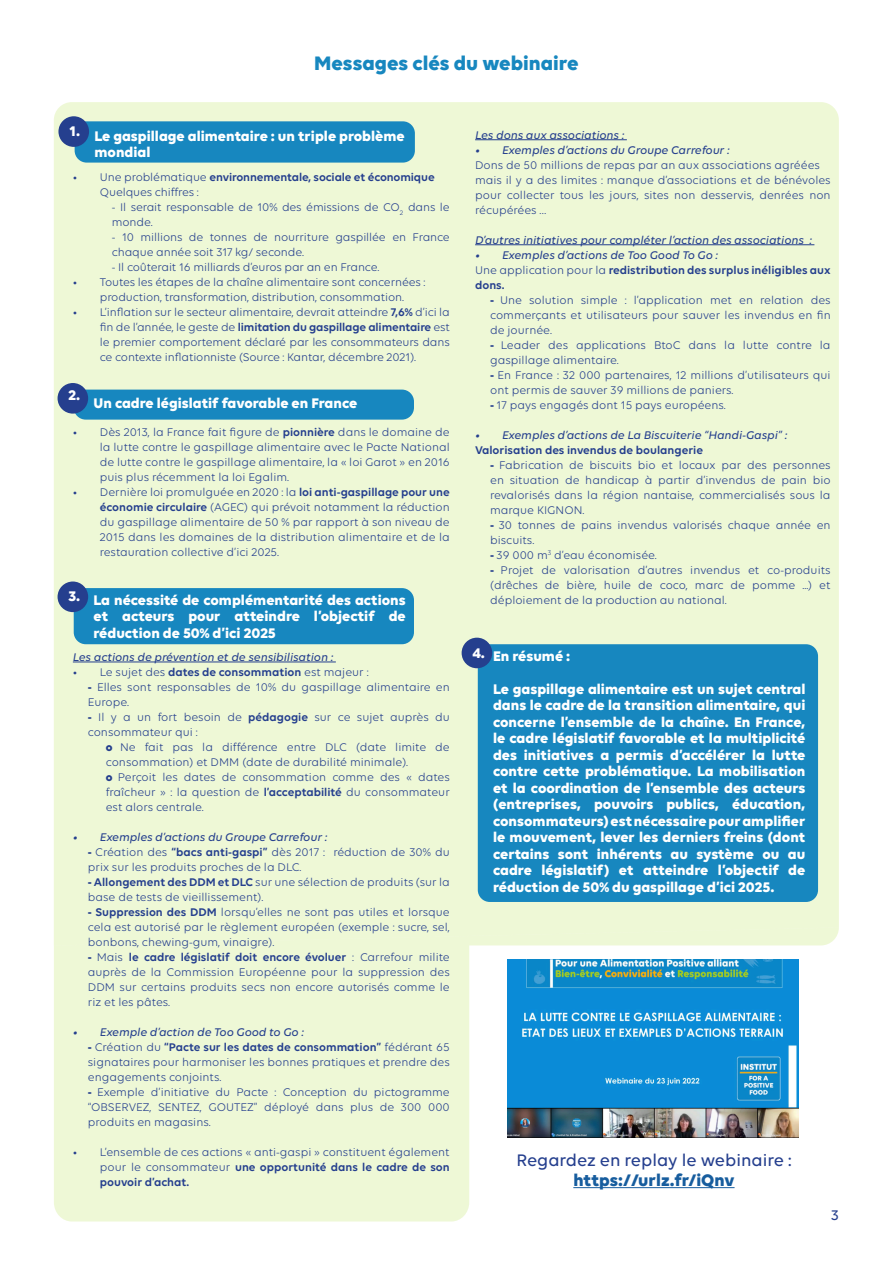
<style>
.page{position:relative;width:893px;height:1263px;background:#fff}
.page>*{position:absolute;margin:0;border:0;box-sizing:border-box;transform-origin:0 0}
.t1{font:700 21px "Volte";color:#1787bf}
.t2{font:500 18px "Volte";color:#253f8e}
.t3{font:700 18px "Volte";color:#175d9e}
.t4{font:700 15px/16.5px "Volte";color:#fff;text-align:justify}
.t5{font:500 15px "Volte";color:#253f8e}
.t6{font:12px/15px "Volte";color:#253f8e;text-align:justify}
.t7{font:italic 500 12px "Volte";color:#253f8e}
.t8{font:600 12px/15px "Volte";color:#253f8e}
.s1{font-weight:400}
.s2{font-weight:600}
.s3{font-weight:700}
</style>
<div class="page">
<div style="left:54px;top:102px;width:785px;height:825px;background:#eef8d6"></div>
<svg style="left:54px;top:927px;width:785px;height:294px;fill:#eef8d6"></svg>
<hr style="left:573px;top:1187px;width:162px;height:1px;background:#175d9e">
<img style="left:508px;top:959px;width:290px;height:178px">
<div style="left:75px;top:121px;width:340px;height:42px;background:#1787bf;border-radius:12px"></div>
<div style="left:58px;top:116px;width:31px;height:31px;background:#253f8e;border-radius:50%"></div>
<hr style="left:73px;top:662px;width:263px;height:1px;background:#253f8e">
<hr style="left:475px;top:139px;width:152px;height:1px;background:#253f8e">
<hr style="left:475px;top:244px;width:339px;height:1px;background:#253f8e">
<div style="left:74px;top:390px;width:340px;height:30px;background:#1787bf;border-radius:12px"></div>
<div style="left:58px;top:383px;width:30px;height:31px;background:#253f8e;border-radius:50%"></div>
<div style="left:74px;top:588px;width:340px;height:56px;background:#1787bf;border-radius:12px"></div>
<div style="left:58px;top:581px;width:30px;height:31px;background:#253f8e;border-radius:50%"></div>
<div style="left:478px;top:644px;width:340px;height:258px;background:#1787bf;border-radius:12px"></div>
<div style="left:462px;top:638px;width:30px;height:30px;background:#253f8e;border-radius:50%"></div>
<p class="t1" style="left:314px;top:50px;width:266px">Messages clés du webinaire</p>
<p class="t4" style="left:69px;top:122px;width:12px">1.</p>
<p class="t8" style="left:73px;top:169px;width:363px"><span class="s1">• Une problématique</span> environnementale, sociale et économique</p>
<p class="t6" style="left:100px;top:184px;width:100px">Quelques chiffres :</p>
<p class="t6" style="left:112px;top:199px;width:339px">- Il serait responsable de 10% des émissions de CO<sub>2</sub> dans le monde.</p>
<p class="t6" style="left:112px;top:229px;width:339px">- 10 millions de tonnes de nourriture gaspillée en France chaque année soit 317 kg/ seconde.</p>
<p class="t6" style="left:112px;top:259px;width:269px">- Il coûterait 16 milliards d’euros par an en France.</p>
<p class="t6" style="left:73px;top:274px;width:354px;text-align:center">• Toutes les étapes de la chaîne alimentaire sont concernées : production, transformation, distribution, consommation.</p>
<p class="t6" style="left:100px;top:304px;width:351px;text-indent:-27px">• L’inflation sur le secteur alimentaire, devrait atteindre <span class="s2">7,6%</span> d’ici la fin de l’année, le geste de <span class="s2">limitation du gaspillage alimentaire</span> est le premier comportement déclaré par les consommateurs dans ce contexte inflationniste (Source : Kantar, décembre 2021).</p>
<p class="t4" style="left:94px;top:127px;width:312px">Le gaspillage alimentaire : un triple problème mondial</p>
<p class="t4" style="left:68px;top:386px;width:13px">2.</p>
<p class="t4" style="left:94px;top:394px;width:265px">Un cadre législatif favorable en France</p>
<p class="t6" style="left:100px;top:424px;width:351px;text-indent:-27px">• Dès 2013, la France fait figure de <span class="s2">pionnière</span> dans le domaine de la lutte contre le gaspillage alimentaire avec le Pacte National de lutte contre le gaspillage alimentaire, la « loi Garot » en 2016 puis plus récemment la loi Egalim.</p>
<p class="t6" style="left:100px;top:484px;width:351px;text-indent:-27px">• Dernière loi promulguée en 2020 : la <span class="s2">loi anti-gaspillage pour une économie circulaire</span> (AGEC) qui prévoit notamment la réduction du gaspillage alimentaire de 50 % par rapport à son niveau de 2015 dans les domaines de la distribution alimentaire et de la restauration collective d’ici 2025.</p>
<p class="t4" style="left:68px;top:588px;width:13px">3.</p>
<p class="t4" style="left:94px;top:591px;width:314px">La nécessité de complémentarité des actions et acteurs pour atteindre l’objectif de réduction de 50% d’ici 2025</p>
<p class="t7" style="left:73px;top:650px;width:262px">Les actions de prévention et de sensibilisation :</p>
<p class="t6" style="left:73px;top:664px;width:297px">• Le sujet des <span class="s2">dates de consommation</span> est majeur :</p>
<p class="t6" style="left:88px;top:679px;width:363px"><span class="s3">-</span> Elles sont responsables de 10% du gaspillage alimentaire en<br>Europe.</p>
<p class="t6" style="left:88px;top:709px;width:363px"><span class="s3">-</span> Il y a un fort besoin de <span class="s2">pédagogie</span> sur ce sujet auprès du consommateur qui :</p>
<p class="t6" style="left:106px;top:739px;width:345px"><span class="s3">o</span> Ne fait pas la différence entre DLC (date limite de consommation) et DMM (date de durabilité minimale).</p>
<p class="t6" style="left:106px;top:769px;width:345px"><span class="s3">o</span> Perçoit les dates de consommation comme des « dates fraîcheur » : la question de <span class="s2">l’acceptabilité</span> du consommateur est alors centrale.</p>
<p class="t7" style="left:73px;top:830px;width:256px">• Exemples d’actions du Groupe Carrefour :</p>
<p class="t6" style="left:88px;top:844px;width:363px"><span class="s3">-</span> Création des <span class="s2">“bacs anti-gaspi”</span> dès 2017 : réduction de 30% du prix sur les produits proches de la DLC.</p>
<p class="t6" style="left:88px;top:874px;width:363px"><span class="s3">-</span> <span class="s2">Allongement des DDM et DLC</span> sur une sélection de produits (sur la base de tests de vieillissement).</p>
<p class="t6" style="left:88px;top:904px;width:363px"><span class="s3">-</span> <span class="s2">Suppression des DDM</span> lorsqu’elles ne sont pas utiles et lorsque cela est autorisé par le règlement européen (exemple : sucre, sel, bonbons, chewing-gum, vinaigre).</p>
<p class="t6" style="left:88px;top:949px;width:363px"><span class="s3">-</span> Mais <span class="s2">le cadre législatif doit encore évoluer</span> : Carrefour milite auprès de la Commission Européenne pour la suppression des DDM sur certains produits secs non encore autorisés comme le riz et les pâtes.</p>
<p class="t7" style="left:73px;top:1025px;width:232px">• Exemple d’action de Too Good to Go :</p>
<p class="t6" style="left:88px;top:1039px;width:363px"><span class="s3">-</span> Création du <span class="s2">“Pacte sur les dates de consommation”</span> fédérant 65 signataires pour harmoniser les bonnes pratiques et prendre des engagements conjoints.</p>
<p class="t6" style="left:88px;top:1084px;width:363px"><span class="s3">-</span> Exemple d’initiative du Pacte : Conception du pictogramme “OBSERVEZ, SENTEZ, GOUTEZ” déployé dans plus de 300 000 produits en magasins.</p>
<p class="t6" style="left:100px;top:1144px;width:351px;text-indent:-27px">• L’ensemble de ces actions « anti-gaspi » constituent également pour le consommateur <span class="s2">une opportunité dans le cadre de son pouvoir d’achat.</span></p>
<p class="t7" style="left:475px;top:128px;width:150px">Les dons aux associations :</p>
<p class="t7" style="left:475px;top:143px;width:256px">• Exemples d’actions du Groupe Carrefour :</p>
<p class="t6" style="left:475px;top:157px;width:346px">Dons de 50 millions de repas par an aux associations agréées</p>
<p class="t6" style="left:475px;top:172px;width:357px">mais il y a des limites : manque d’associations et de bénévoles pour collecter tous les jours, sites non desservis, denrées non récupérées …</p>
<p class="t7" style="left:475px;top:233px;width:338px">D’autres initiatives pour compléter l’action des associations :</p>
<p class="t7" style="left:475px;top:248px;width:244px">• Exemples d’actions de Too Good To Go :</p>
<p class="t8" style="left:475px;top:262px;width:357px"><span class="s1">Une application pour la</span> redistribution des surplus inéligibles aux dons.</p>
<p class="t6" style="left:490px;top:292px;width:342px"><span class="s3">-</span> Une solution simple : l’application met en relation des commerçants et utilisateurs pour sauver les invendus en fin de journée.</p>
<p class="t6" style="left:490px;top:337px;width:342px"><span class="s3">-</span> Leader des applications BtoC dans la lutte contre la gaspillage alimentaire.</p>
<p class="t6" style="left:490px;top:367px;width:342px"><span class="s3">-</span> En France : 32 000 partenaires, 12 millions d’utilisateurs qui ont permis de sauver 39 millions de paniers.</p>
<p class="t6" style="left:490px;top:397px;width:237px"><span class="s3">-</span> 17 pays engagés dont 15 pays européens.</p>
<p class="t7" style="left:475px;top:428px;width:314px">• Exemples d’actions de La Biscuiterie “Handi-Gaspi” :</p>
<p class="t8" style="left:475px;top:442px;width:229px">Valorisation des invendus de boulangerie</p>
<p class="t6" style="left:490px;top:457px;width:342px"><span class="s3">-</span> Fabrication de biscuits bio et locaux par des personnes en situation de handicap à partir d’invendus de pain bio revalorisés dans la région nantaise, commercialisés sous la marque KIGNON.</p>
<p class="t6" style="left:490px;top:517px;width:342px"><span class="s3">-</span> 30 tonnes de pains invendus valorisés chaque année en biscuits.</p>
<p class="t6" style="left:490px;top:547px;width:168px"><span class="s3">-</span> 39 000 m<sup>3</sup> d’eau économisée.</p>
<p class="t6" style="left:490px;top:562px;width:342px"><span class="s3">-</span> Projet de valorisation d’autres invendus et co-produits (drêches de bière, huile de coco, marc de pomme ...) et déploiement de la production au national.</p>
<p class="t4" style="left:472px;top:644px;width:14px">4.</p>
<p class="t4" style="left:493px;top:647px;width:79px">En résumé :</p>
<p class="t4" style="left:493px;top:680px;width:314px">Le gaspillage alimentaire est un sujet central dans le cadre de la transition alimentaire, qui concerne l’ensemble de la chaîne. En France, le cadre législatif favorable et la multiplicité des initiatives a permis d’accélérer la lutte contre cette problématique. La mobilisation et la coordination de l’ensemble des acteurs (entreprises, pouvoirs publics, éducation, consommateurs) est nécessaire pour amplifier le mouvement, lever les derniers freins (dont certains sont inhérents au système ou au cadre législatif) et atteindre l’objectif de réduction de 50% du gaspillage d’ici 2025.</p>
<p class="t2" style="left:516px;top:1150px;width:277px">Regardez en replay le webinaire :</p>
<p class="t3" style="left:573px;top:1169px;width:163px">https://urlz.fr/iQnv</p>
<p class="t5" style="left:831px;top:1207px;width:9px">3</p>
</div>
